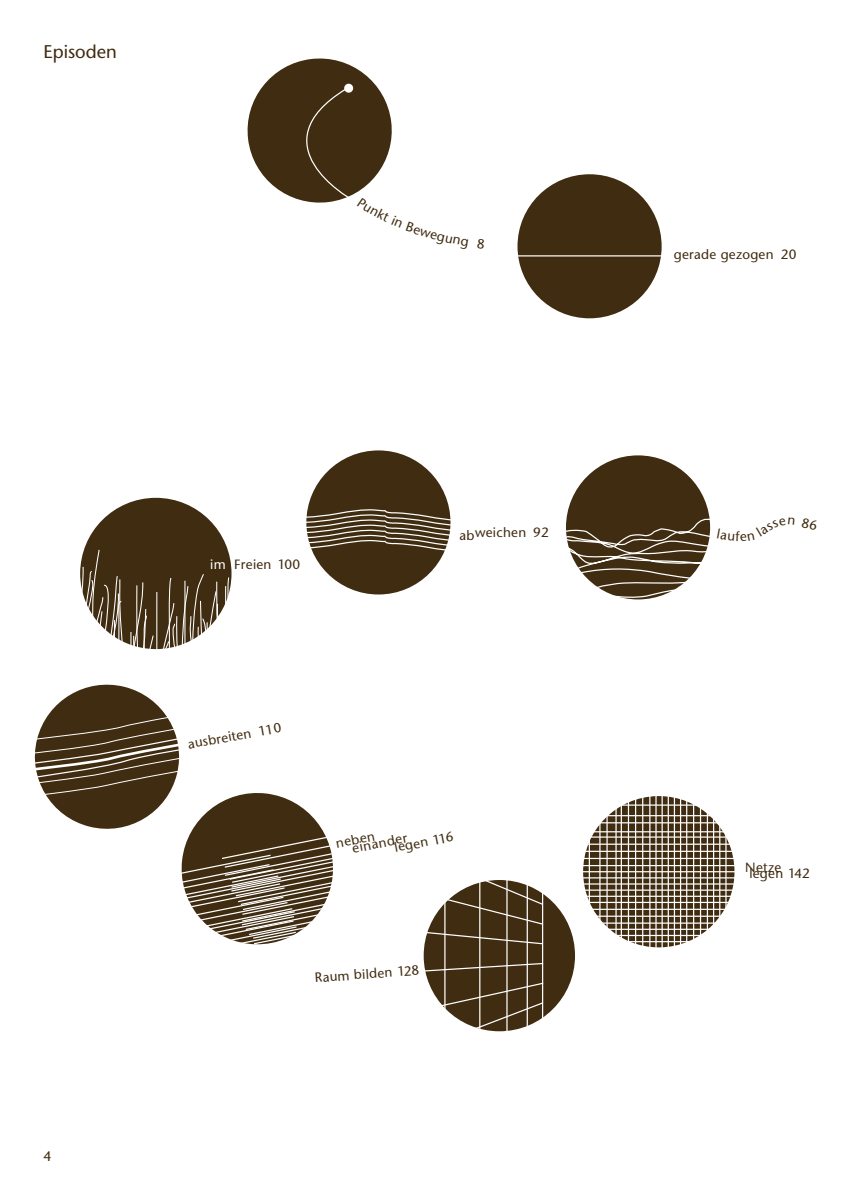
<style>
.page{position:relative;width:842px;height:1189px;background:#fff}
.page>*{position:absolute;margin:0;border:0;box-sizing:border-box;transform-origin:0 0}
.t1{font:18.38px "Stone Sans";color:#402c10}
.t2{font:14px "Stone Sans";color:#402c10}
.t3{font:13.47px "Stone Sans";letter-spacing:.02em;color:#402c10}
.s1{color:#fff}
</style>
<div class="page">
<div style="left:423px;top:880px;width:152px;height:151px;background:#402c10;border-radius:50%"></div>
<hr style="left:542px;top:883px;width:1px;height:153px;background:#fff">
<hr style="left:526px;top:883px;width:1px;height:153px;background:#fff">
<hr style="left:506px;top:874px;width:1px;height:162px;background:#fff">
<hr style="left:479px;top:874px;width:1px;height:162px;background:#fff">
<hr style="left:444px;top:874px;width:1px;height:162px;background:#fff">
<svg style="left:423px;top:962px;width:121px;height:10px"></svg>
<svg style="left:428px;top:981px;width:116px;height:51px"></svg>
<div style="left:306px;top:450px;width:144px;height:144px;background:#402c10;border-radius:50%"></div>
<div style="left:565px;top:455px;width:144px;height:144px;background:#402c10;border-radius:50%"></div>
<div style="left:517px;top:174px;width:144px;height:144px;background:#402c10;border-radius:50%"></div>
<hr style="left:507px;top:255px;width:171px;height:1px;background:#fff">
<div style="left:80px;top:498px;width:151px;height:151px;background:#402c10;border-radius:50%"></div>
<svg style="left:582px;top:795px;width:152px;height:152px;background:#62513a"></svg>
<hr style="left:574px;top:865px;width:168px;height:1px;background:#fff">
<hr style="left:574px;top:871px;width:168px;height:1px;background:#fff">
<hr style="left:574px;top:877px;width:168px;height:1px;background:#fff">
<hr style="left:574px;top:883px;width:168px;height:1px;background:#fff">
<hr style="left:574px;top:889px;width:168px;height:1px;background:#fff">
<hr style="left:574px;top:895px;width:168px;height:2px;background:#fff">
<hr style="left:574px;top:901px;width:168px;height:2px;background:#fff">
<hr style="left:574px;top:908px;width:168px;height:2px;background:#fff">
<hr style="left:574px;top:915px;width:168px;height:1px;background:#fff">
<hr style="left:574px;top:922px;width:168px;height:1px;background:#fff">
<hr style="left:574px;top:928px;width:168px;height:2px;background:#fff">
<hr style="left:574px;top:934px;width:168px;height:2px;background:#fff">
<hr style="left:574px;top:941px;width:168px;height:1px;background:#fff">
<hr style="left:574px;top:857px;width:168px;height:2px;background:#fff">
<hr style="left:574px;top:850px;width:168px;height:2px;background:#fff">
<hr style="left:574px;top:843px;width:168px;height:1px;background:#fff">
<hr style="left:574px;top:836px;width:168px;height:1px;background:#fff">
<hr style="left:574px;top:831px;width:168px;height:1px;background:#fff">
<hr style="left:574px;top:822px;width:168px;height:1px;background:#fff">
<hr style="left:574px;top:815px;width:168px;height:1px;background:#fff">
<hr style="left:574px;top:804px;width:168px;height:1px;background:#fff">
<hr style="left:649px;top:789px;width:1px;height:168px;background:#fff">
<hr style="left:655px;top:789px;width:1px;height:168px;background:#fff">
<hr style="left:661px;top:789px;width:1px;height:168px;background:#fff">
<hr style="left:667px;top:789px;width:1px;height:168px;background:#fff">
<hr style="left:673px;top:789px;width:1px;height:168px;background:#fff">
<hr style="left:679px;top:789px;width:2px;height:168px;background:#fff">
<hr style="left:685px;top:789px;width:2px;height:168px;background:#fff">
<hr style="left:692px;top:789px;width:2px;height:168px;background:#fff">
<hr style="left:699px;top:789px;width:2px;height:168px;background:#fff">
<hr style="left:706px;top:789px;width:1px;height:168px;background:#fff">
<hr style="left:712px;top:789px;width:2px;height:168px;background:#fff">
<hr style="left:719px;top:789px;width:1px;height:168px;background:#fff">
<hr style="left:725px;top:789px;width:1px;height:168px;background:#fff">
<hr style="left:642px;top:789px;width:1px;height:168px;background:#fff">
<hr style="left:634px;top:789px;width:2px;height:168px;background:#fff">
<hr style="left:627px;top:789px;width:2px;height:168px;background:#fff">
<hr style="left:620px;top:789px;width:1px;height:168px;background:#fff">
<hr style="left:615px;top:789px;width:1px;height:168px;background:#fff">
<hr style="left:606px;top:789px;width:1px;height:168px;background:#fff">
<hr style="left:599px;top:789px;width:1px;height:168px;background:#fff">
<hr style="left:588px;top:789px;width:1px;height:168px;background:#fff">
<svg style="left:34px;top:509px;width:510px;height:446px"></svg>
<svg style="left:565px;top:517px;width:146px;height:83px"></svg>
<svg style="left:247px;top:58px;width:145px;height:145px"></svg>
<h1 class="t1" style="left:44px;top:45px;width:75px">Episoden</h1>
<p class="t2" style="left:44px;top:1151px;width:10px">4</p>
<p class="t3" style="left:210px;top:559px;width:92px"><span class="s1">im</span> Freien 100</p>
<p class="t3" style="left:459px;top:527px;width:91px">abweichen 92</p>
<p class="t3" style="left:187px;top:738px;width:96px;rotate:-10deg">ausbreiten 110</p>
<p class="t3" style="left:393px;top:842px;width:61px;rotate:-11deg">legen 116</p>
<p class="t3" style="left:335px;top:838px;width:41px;rotate:-11deg">neben</p>
<p class="t3" style="left:351px;top:843px;width:57px;rotate:-11deg">einander</p>
<p class="t3" style="left:314px;top:972px;width:106px;rotate:-4deg">Raum bilden 128</p>
<p class="t3" style="left:673px;top:249px;width:124px">gerade gezogen 20</p>
<p class="t3" style="left:745px;top:862px;width:37px">Netze</p>
<p class="t3" style="left:749px;top:868px;width:62px">legen 142</p>
</div>
